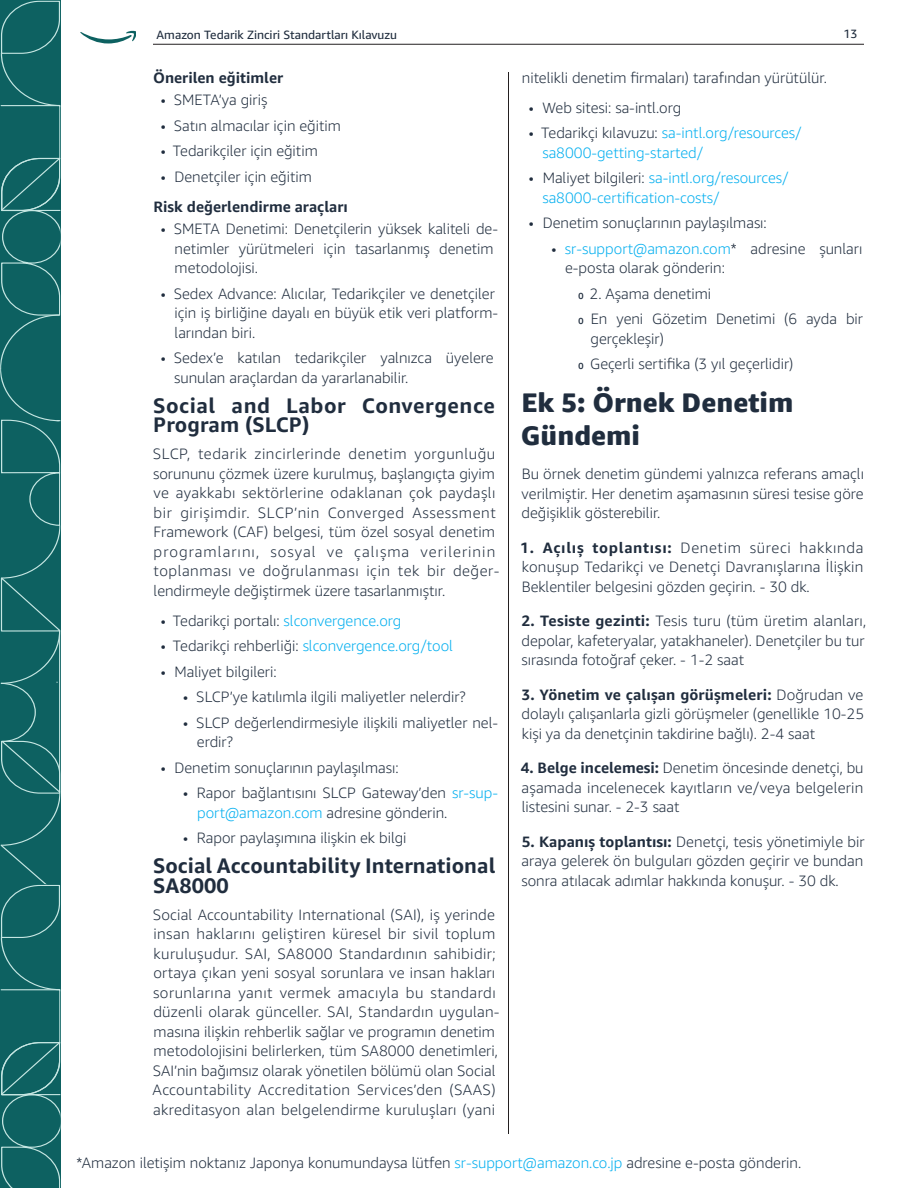
<style>
.page{position:relative;width:918px;height:1188px;background:#fff}
.page>*{position:absolute;margin:0;border:0;box-sizing:border-box;transform-origin:0 0}
.Main-Page-Title_-sm-toc{font:800 27px/32.4px "Amazon Ember Display";color:#202d3e}
.Body_Text-smaller_SCS-bold_-_ORG{font:700 21px/19.5px "Amazon Ember";letter-spacing:.005em;color:#202d3e}
.Body_Text-smaller_SCS-bold_-_ORG-2{font:700 21px/19.5px "Amazon Ember";letter-spacing:.025em;color:#202d3e}
.Body_Text-smaller_SCS{font:300 15px/19.5px "Amazon Ember";color:#202d3e}
.Body_Text-smaller_SCS-2{font:300 15px/19.5px "Amazon Ember";letter-spacing:.02em;color:#202d3e}
.Body_Text-smaller_SCS-3{font:300 15px/19.5px "Amazon Ember";letter-spacing:.025em;color:#202d3e}
.t1{font:300 15px/19.5px "Amazon Ember";color:#00aeef}
.Body_Text-smaller_SCS-bold_no_toc{font:700 15px "Amazon Ember";color:#202d3e}
.t2{font:12px "Amazon Ember";color:#202d3e}
.s1{color:#00aeef}
.s2{color:#202d3e}
.s3{font-family:"Amazon Ember Cd RC";font-weight:400;font-size:12px}
.s4{font-weight:700}
</style>
<div class="page">
<div style="left:0;top:794px;width:60px;height:50px;background:#0d6161"></div>
<svg style="left:0;top:0;width:60px;height:794px;background:#176868"></svg>
<svg style="left:0;top:844px;width:60px;height:344px;background:#156766"></svg>
<svg style="left:80px;top:31px;width:56px;height:12px"></svg>
<hr style="left:153px;top:44px;width:711px;height:1px;background:#231f20">
<hr style="left:508px;top:72px;width:1px;height:1062px;background:#231f20">
<p class="t2" style="left:157px;top:28px;width:242px">Amazon Tedarik Zinciri Standartları Kılavuzu</p>
<p class="t2" style="left:843px;top:26px;width:16px">13</p>
<p class="Body_Text-smaller_SCS-bold_no_toc" style="left:153px;top:68px;width:132px">Önerilen eğitimler</p>
<p class="Body_Text-smaller_SCS" style="left:161px;top:90px;width:108px">• SMETA’ya giriş</p>
<p class="Body_Text-smaller_SCS" style="left:161px;top:116px;width:182px">• Satın almacılar için eğitim</p>
<p class="Body_Text-smaller_SCS" style="left:161px;top:141px;width:159px">• Tedarikçiler için eğitim</p>
<p class="Body_Text-smaller_SCS" style="left:161px;top:167px;width:153px">• Denetçiler için eğitim</p>
<p class="Body_Text-smaller_SCS-bold_no_toc" style="left:154px;top:197px;width:196px">Risk değerlendirme araçları</p>
<p class="Body_Text-smaller_SCS" style="left:175px;top:219px;width:325px;text-indent:-14px">• SMETA Denetimi: Denetçilerin yüksek kaliteli de&shy;netimler yürütmeleri için tasarlanmış denetim metodolojisi.</p>
<p class="Body_Text-smaller_SCS" style="left:175px;top:284px;width:325px;text-indent:-14px">• Sedex Advance: Alıcılar, Tedarikçiler ve denetçiler için iş birliğine dayalı en büyük etik veri platform&shy;larından biri.</p>
<p class="Body_Text-smaller_SCS" style="left:174px;top:348px;width:321px;text-indent:-13px">• Sedex’e katılan tedarikçiler yalnızca üyelere sunulan araçlardan da yararlanabilir.</p>
<p class="Body_Text-smaller_SCS-bold_-_ORG-2" style="left:153px;top:396px;width:343px">Social and Labor Convergence<br>Program (SLCP)</p>
<p class="Body_Text-smaller_SCS-3" style="left:153px;top:444px;width:348px">SLCP, tedarik zincirlerinde denetim yorgunluğu sorununu çözmek üzere kurulmuş, başlangıçta giyim ve ayakkabı sektörlerine odaklanan çok paydaşlı bir girişimdir. SLCP’nin Converged Assessment Framework (CAF) belgesi, tüm özel sosyal denetim programlarını, sosyal ve çalışma verilerinin toplanması ve doğrulanması için tek bir değer&shy;lendirmeyle değiştirmek üzere tasarlanmıştır.</p>
<p class="Body_Text-smaller_SCS" style="left:161px;top:611px;width:242px">• Tedarikçi portalı: <span class="s1">slconvergence.org</span></p>
<p class="t1" style="left:161px;top:636px;width:294px"><span class="s2">• Tedarikçi rehberliği:</span> slconvergence.org/tool</p>
<p class="Body_Text-smaller_SCS" style="left:161px;top:662px;width:117px">• Maliyet bilgileri:</p>
<p class="Body_Text-smaller_SCS" style="left:183px;top:687px;width:284px">• SLCP’ye katılımla ilgili maliyetler nelerdir?</p>
<p class="Body_Text-smaller_SCS" style="left:197px;top:713px;width:303px;text-indent:-14px">• SLCP değerlendirmesiyle ilişkili maliyetler nel&shy;erdir?</p>
<p class="Body_Text-smaller_SCS" style="left:161px;top:758px;width:239px">• Denetim sonuçlarının paylaşılması:</p>
<p class="Body_Text-smaller_SCS" style="left:197px;top:783px;width:302px;text-indent:-14px">• Rapor bağlantısını SLCP Gateway’den <span class="s1">sr-sup&shy;port@amazon.com</span> adresine gönderin.</p>
<p class="Body_Text-smaller_SCS" style="left:183px;top:828px;width:225px">• Rapor paylaşımına ilişkin ek bilgi</p>
<p class="Body_Text-smaller_SCS-bold_-_ORG" style="left:153px;top:856px;width:344px">Social Accountability International<br>SA8000</p>
<p class="Body_Text-smaller_SCS-2" style="left:153px;top:905px;width:348px">Social Accountability International (SAI), iş yerinde insan haklarını geliştiren küresel bir sivil toplum kuruluşudur. SAI, SA8000 Standardının sahibidir; ortaya çıkan yeni sosyal sorunlara ve insan hakları sorunlarına yanıt vermek amacıyla bu standardı düzenli olarak günceller. SAI, Standardın uygulan&shy;masına ilişkin rehberlik sağlar ve programın denetim metodolojisini belirlerken, tüm SA8000 denetimleri, SAI’nin bağımsız olarak yönetilen bölümü olan Social Accountability Accreditation Services’den (SAAS) akreditasyon alan belgelendirme kuruluşları (yani</p>
<p class="Body_Text-smaller_SCS" style="left:522px;top:68px;width:307px">nitelikli denetim firmaları) tarafından yürütülür.</p>
<p class="Body_Text-smaller_SCS" style="left:529px;top:98px;width:154px">• Web sitesi: sa-intl.org</p>
<p class="t1" style="left:542px;top:123px;width:261px;text-indent:-13px"><span class="s2">• Tedarikçi kılavuzu:</span> sa-intl.org/resources/ sa8000-getting-started/</p>
<p class="t1" style="left:542px;top:168px;width:248px;text-indent:-13px"><span class="s2">• Maliyet bilgileri:</span> sa-intl.org/resources/ sa8000-certification-costs/</p>
<p class="Body_Text-smaller_SCS" style="left:529px;top:213px;width:239px">• Denetim sonuçlarının paylaşılması:</p>
<p class="Body_Text-smaller_SCS" style="left:565px;top:239px;width:299px;text-indent:-14px">• <span class="s1">sr-support@amazon.com</span>* adresine şunları e-posta olarak gönderin:</p>
<p class="Body_Text-smaller_SCS" style="left:578px;top:284px;width:134px"><span class="s3">ο</span> 2. Aşama denetimi</p>
<p class="Body_Text-smaller_SCS" style="left:591px;top:309px;width:274px;text-indent:-12px"><span class="s3">ο</span> En yeni Gözetim Denetimi (6 ayda bir gerçekleşir)</p>
<p class="Body_Text-smaller_SCS" style="left:578px;top:354px;width:217px"><span class="s3">ο</span> Geçerli sertifika (3 yıl geçerlidir)</p>
<p class="Main-Page-Title_-sm-toc" style="left:521px;top:387px;width:274px">Ek 5: Örnek Denetim<br>Gündemi</p>
<p class="Body_Text-smaller_SCS" style="left:522px;top:464px;width:344px;text-align:justify">Bu örnek denetim gündemi yalnızca referans amaçlı verilmiştir. Her denetim aşamasının süresi tesise göre değişiklik gösterebilir.</p>
<p class="Body_Text-smaller_SCS" style="left:520px;top:538px;width:345px;text-align:justify"><span class="s4">1. Açılış toplantısı:</span> Denetim süreci hakkında konuşup Tedarikçi ve Denetçi Davranışlarına İlişkin Beklentiler belgesini gözden geçirin. - 30 dk.</p>
<p class="Body_Text-smaller_SCS" style="left:521px;top:611px;width:346px;text-align:justify"><span class="s4">2. Tesiste gezinti:</span> Tesis turu (tüm üretim alanları, depolar, kafeteryalar, yatakhaneler). Denetçiler bu tur sırasında fotoğraf çeker. - 1-2 saat</p>
<p class="Body_Text-smaller_SCS" style="left:522px;top:685px;width:344px;text-align:justify"><span class="s4">3. Yönetim ve çalışan görüşmeleri:</span> Doğrudan ve dolaylı çalışanlarla gizli görüşmeler (genellikle 10-25 kişi ya da denetçinin takdirine bağlı). 2-4 saat</p>
<p class="Body_Text-smaller_SCS" style="left:521px;top:758px;width:344px;text-align:justify"><span class="s4">4. Belge incelemesi:</span> Denetim öncesinde denetçi, bu aşamada incelenecek kayıtların ve/veya belgelerin listesini sunar. - 2-3 saat</p>
<p class="Body_Text-smaller_SCS" style="left:521px;top:832px;width:345px;text-align:justify"><span class="s4">5. Kapanış toplantısı:</span> Denetçi, tesis yönetimiyle bir araya gelerek ön bulguları gözden geçirir ve bundan sonra atılacak adımlar hakkında konuşur. - 30 dk.</p>
<p class="Body_Text-smaller_SCS" style="left:76px;top:1153px;width:726px">*Amazon iletişim noktanız Japonya konumundaysa lütfen <span class="s1">sr-support@amazon.co.jp</span> adresine e-posta gönderin.</p>
</div>
